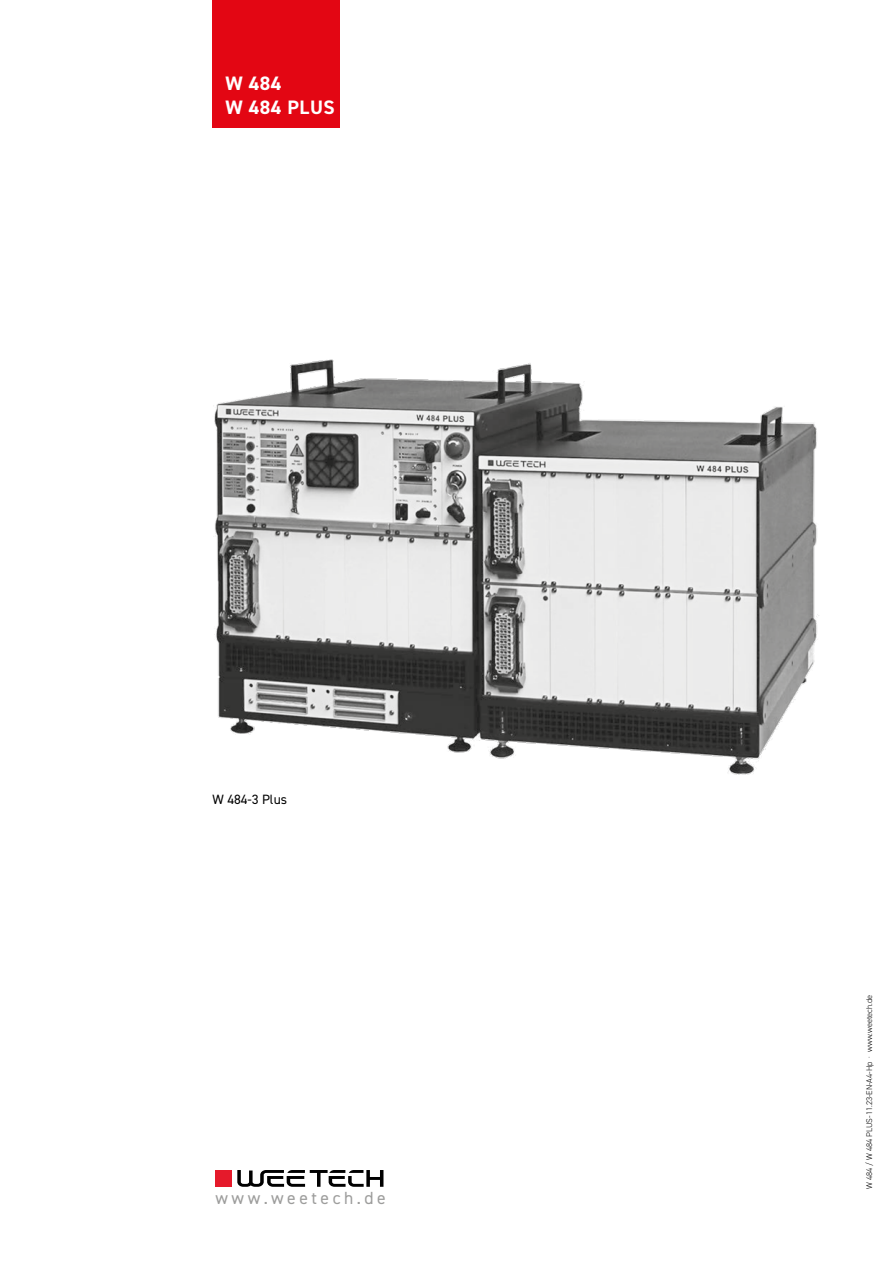
<style>
.page{position:relative;width:893px;height:1263px;background:#fff}
.page>*{position:absolute;margin:0;border:0;box-sizing:border-box;transform-origin:0 0}
.t1{font:700 19.5px/23.4px "DIN2014";letter-spacing:.03em;color:#fff}
.t2{font:17.55px "DIN2014";letter-spacing:.2em;color:#9d9d9c}
.t3{font:13.5px "DIN2014";color:#000}
.t4{font:300 8.25px "DIN2014";color:#000}
</style>
<div class="page">
<div style="left:213px;top:0;width:127px;height:128px;background:#e30613"></div>
<div style="left:215px;top:1170px;width:17px;height:17px;background:#e51a2b"></div>
<svg style="left:237px;top:1170px;width:146px;height:17px"></svg>
<img style="left:213px;top:359px;width:606px;height:416px">
<h1 class="t1" style="left:225px;top:72px;width:111px">W 484<br>W 484 PLUS</h1>
<h3 class="t3" style="left:213px;top:791px;width:76px">W 484-3 Plus</h3>
<h2 class="t2" style="left:215px;top:1187px;width:172px">www.weetech.de</h2>
<p class="t4" style="left:864px;top:1189px;width:195px;rotate:-90deg">W 484 / W 484 PLUS-11.23-EN-A4-Hp · www.weetech.de</p>
</div>
